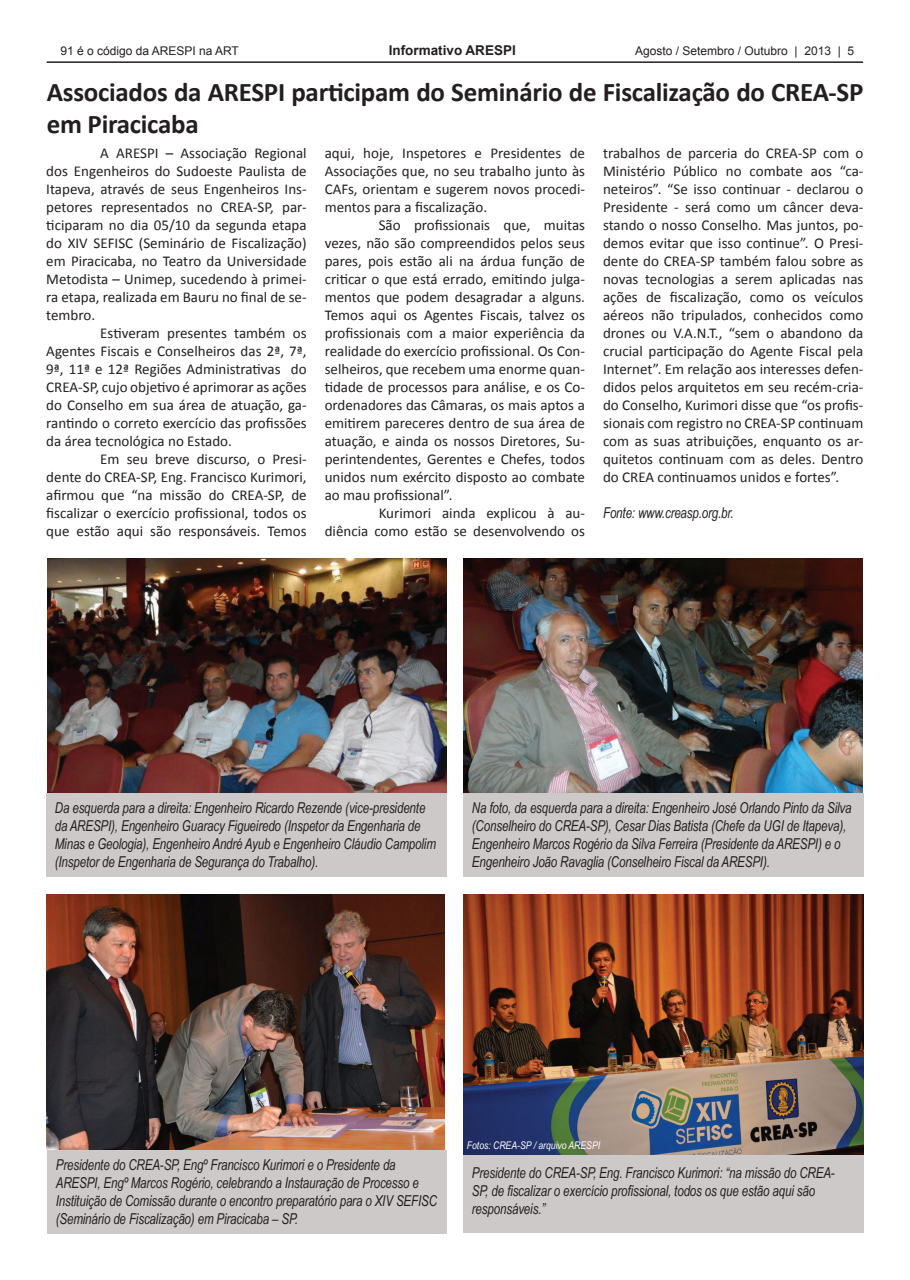
<style>
.page{position:relative;width:910px;height:1280px;background:#fff}
.page>*{position:absolute;margin:0;border:0;box-sizing:border-box;transform-origin:0 0}
.t1{font:700 27px/32.4px "Calibri";letter-spacing:-.01em;color:#231f20}
.t2{font:15px/18px "Calibri";color:#231f20;text-align:justify}
.t3{font:italic 15px/18px "Arial Narrow";letter-spacing:-.01em;color:#231f20;scale:.94 1}
.t4{font:700 13.5px "Arial";color:#231f20}
.t5{font:12px "Arial";color:#231f20}
.t6{font:italic 10.5px "Arial Narrow";color:#fff}
</style>
<div class="page">
<hr style="left:47px;top:61px;width:816px;height:2px;background:#231f20">
<div style="left:463px;top:1149px;width:400px;height:84px;background:#cdc9c8"></div>
<img style="left:47px;top:894px;width:398px;height:256px">
<img style="left:464px;top:894px;width:399px;height:260px">
<img style="left:463px;top:558px;width:399px;height:235px">
<img style="left:48px;top:558px;width:399px;height:235px">
<div style="left:46px;top:793px;width:401px;height:84px;background:#cdc9c8"></div>
<div style="left:463px;top:793px;width:400px;height:84px;background:#cdc9c8"></div>
<div style="left:47px;top:1150px;width:400px;height:83px;background:#cdc9c8"></div>
<p class="t5" style="left:60px;top:42px;width:180px">91 é o código da ARESPI na ART</p>
<p class="t4" style="left:389px;top:41px;width:129px">Informativo ARESPI</p>
<p class="t5" style="left:635px;top:42px;width:221px">Agosto / Setembro / Outubro | 2013 | 5</p>
<h1 class="t1" style="left:47px;top:76px;width:818px">Associados da ARESPI participam do Seminário de Fiscalização do CREA-SP em Piracicaba</h1>
<p class="t2" style="left:46px;top:144px;width:262px;text-indent:54px">A ARESPI – Associação Regional dos Engenheiros do Sudoeste Paulista de Itapeva, através de seus Engenheiros Ins&shy;petores representados no CREA-SP, par&shy;ticiparam no dia 05/10 da segunda etapa do XIV SEFISC (Seminário de Fiscalização) em Piracicaba, no Teatro da Universidade Metodista – Unimep, sucedendo à primei&shy;ra etapa, realizada em Bauru no final de se&shy;tembro.</p>
<p class="t2" style="left:46px;top:324px;width:262px;text-indent:54px">Estiveram presentes também os Agentes Fiscais e Conselheiros das 2ª, 7ª, 9ª, 11ª e 12ª Regiões Administrativas do CREA-SP, cujo objetivo é aprimorar as ações do Conselho em sua área de atuação, ga&shy;rantindo o correto exercício das profissões da área tecnológica no Estado.</p>
<p class="t2" style="left:46px;top:450px;width:262px;text-indent:54px">Em seu breve discurso, o Presi&shy;dente do CREA-SP, Eng. Francisco Kurimori, afirmou que “na missão do CREA-SP, de fiscalizar o exercício profissional, todos os que estão aqui são responsáveis. Temos</p>
<p class="t2" style="left:325px;top:144px;width:262px">aqui, hoje, Inspetores e Presidentes de Associações que, no seu trabalho junto às CAFs, orientam e sugerem novos procedi&shy;mentos para a fiscalização.</p>
<p class="t2" style="left:325px;top:216px;width:262px;text-indent:54px">São profissionais que, muitas vezes, não são compreendidos pelos seus pares, pois estão ali na árdua função de criticar o que está errado, emitindo julga&shy;mentos que podem desagradar a alguns.<br>Temos aqui os Agentes Fiscais, talvez os profissionais com a maior experiência da realidade do exercício profissional. Os Con&shy;selheiros, que recebem uma enorme quan&shy;tidade de processos para análise, e os Co&shy;ordenadores das Câmaras, os mais aptos a emitirem pareceres dentro de sua área de atuação, e ainda os nossos Diretores, Su&shy;perintendentes, Gerentes e Chefes, todos unidos num exército disposto ao combate ao mau profissional”.</p>
<p class="t2" style="left:325px;top:504px;width:262px;text-align:right">Kurimori ainda explicou à au-<br>diência como estão se desenvolvendo os</p>
<p class="t2" style="left:603px;top:144px;width:262px">trabalhos de parceria do CREA-SP com o Ministério Público no combate aos “ca&shy;neteiros”. “Se isso continuar - declarou o Presidente - será como um câncer deva&shy;stando o nosso Conselho. Mas juntos, po&shy;demos evitar que isso continue”. O Presi&shy;dente do CREA-SP também falou sobre as novas tecnologias a serem aplicadas nas ações de fiscalização, como os veículos aéreos não tripulados, conhecidos como drones ou V.A.N.T., “sem o abandono da crucial participação do Agente Fiscal pela Internet”. Em relação aos interesses defen&shy;didos pelos arquitetos em seu recém-cria&shy;do Conselho, Kurimori disse que “os profis&shy;sionais com registro no CREA-SP continuam com as suas atribuições, enquanto os ar&shy;quitetos continuam com as deles. Dentro do CREA continuamos unidos e fortes”.</p>
<p class="t3" style="left:603px;top:503px;width:140px">Fonte: www.creasp.org.br.</p>
<p class="t3" style="left:55px;top:799px;width:407px">Da esquerda para a direita: Engenheiro Ricardo Rezende (vice-presidente da ARESPI), Engenheiro Guaracy Figueiredo (Inspetor da Engenharia de Minas e Geologia), Engenheiro André Ayub e Engenheiro Cláudio Campolim (Inspetor de Engenharia de Segurança do Trabalho).</p>
<p class="t3" style="left:472px;top:799px;width:405px">Na foto, da esquerda para a direita: Engenheiro José Orlando Pinto da Silva (Conselheiro do CREA-SP), Cesar Dias Batista (Chefe da UGI de Itapeva), Engenheiro Marcos Rogério da Silva Ferreira (Presidente da ARESPI) e o Engenheiro João Ravaglia (Conselheiro Fiscal da ARESPI).</p>
<p class="t3" style="left:56px;top:1155px;width:407px">Presidente do CREA-SP, Engº Francisco Kurimori e o Presidente da ARESPI, Engº Marcos Rogério, celebrando a Instauração de Processo e Instituição de Comissão durante o encontro preparatório para o XIV SEFISC (Seminário de Fiscalização) em Piracicaba – SP.</p>
<p class="t6" style="left:467px;top:1138px;width:135px">Fotos: CREA-SP / arquivo ARESPI</p>
<p class="t3" style="left:472px;top:1164px;width:388px">Presidente do CREA-SP, Eng. Francisco Kurimori: “na missão do CREA-<br>SP, de fiscalizar o exercício profissional, todos os que estão aqui são responsáveis.”</p>
</div>
